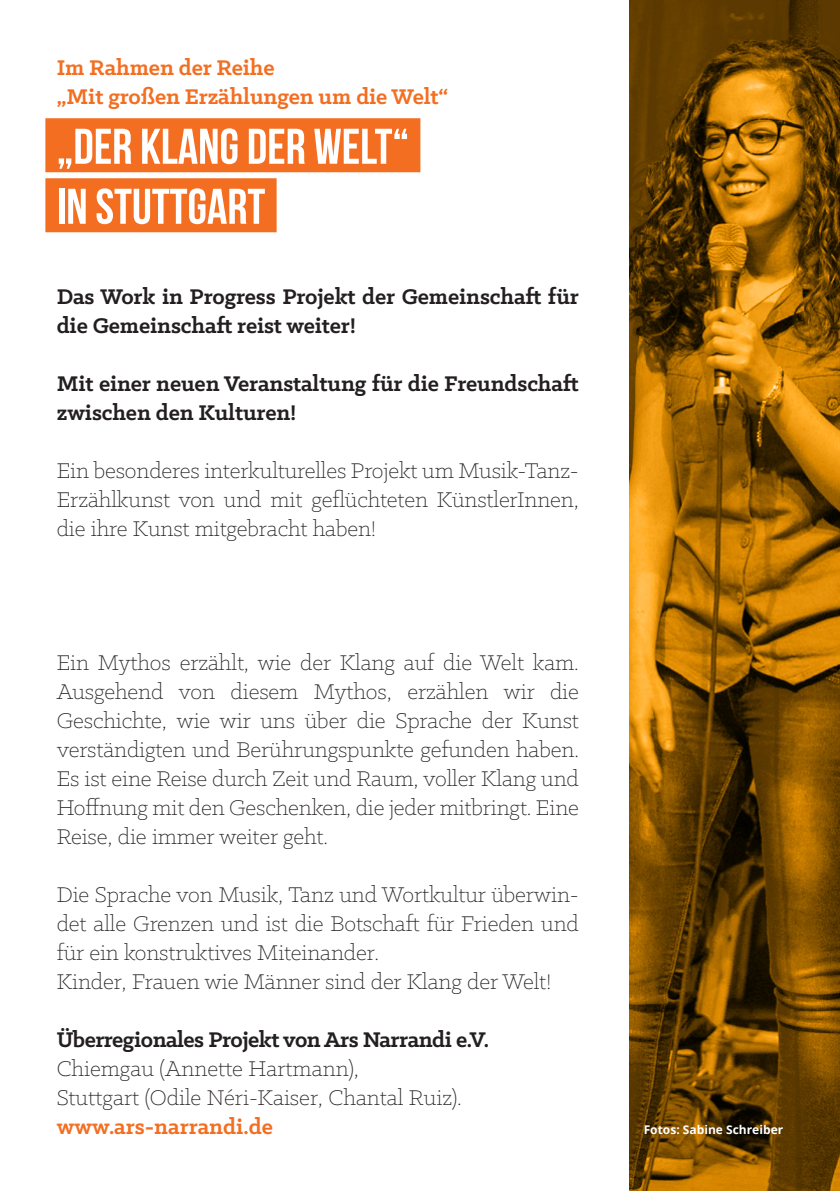
<style>
.page{position:relative;width:840px;height:1191px;background:#fff}
.page>*{position:absolute;margin:0;border:0;box-sizing:border-box;transform-origin:0 0}
.t1{font:700 50px/60px "Bebas Neue";color:#fff}
.t2{font:300 24px/29px "Klinic Slab";letter-spacing:-.005em;color:#231f20;text-align:justify}
.t3{font:700 24px/29px "Klinic Slab";letter-spacing:-.005em;color:#231f20}
.t4{font:700 24px/29px "Klinic Slab";letter-spacing:-.005em;color:#f36e21}
.t5{font:700 12px "Open Sans";color:#fff}
</style>
<div class="page">
<div style="left:45px;top:118px;width:375px;height:54px;background:#f36e21"></div>
<div style="left:45px;top:178px;width:231px;height:54px;background:#f36e21"></div>
<img style="left:629px;top:0;width:210px;height:1191px">
<p class="t4" style="left:57px;top:52px;width:393px">Im Rahmen der Reihe<br>„Mit großen Erzählungen um die Welt“</p>
<h1 class="t1" style="left:57px;top:116px;width:353px">„DER KLANG DER WELT“<br>IN STUTTGART</h1>
<p class="t3" style="left:57px;top:282px;width:523px">Das Work in Progress Projekt der Gemeinschaft für die Gemeinschaft reist weiter!</p>
<p class="t3" style="left:57px;top:369px;width:523px">Mit einer neuen Veranstaltung für die Freundschaft zwischen den Kulturen!</p>
<p class="t2" style="left:57px;top:456px;width:523px">Ein besonderes interkulturelles Projekt um Musik-Tanz-Erzählkunst von und mit geflüchteten KünstlerInnen, die ihre Kunst mitgebracht haben!</p>
<p class="t2" style="left:57px;top:647px;width:523px">Ein Mythos erzählt, wie der Klang auf die Welt kam.<br>Ausgehend von diesem Mythos, erzählen wir die Geschichte, wie wir uns über die Sprache der Kunst verständigten und Berührungspunkte gefunden haben.<br>Es ist eine Reise durch Zeit und Raum, voller Klang und Hoffnung mit den Geschenken, die jeder mitbringt. Eine Reise, die immer weiter geht.</p>
<p class="t2" style="left:57px;top:879px;width:523px;text-align:left">Die Sprache von Musik, Tanz und Wortkultur überwin&shy;det alle Grenzen und ist die Botschaft für Frieden und für ein konstruktives Miteinander.<br>Kinder, Frauen wie Männer sind der Klang der Welt!</p>
<p class="t3" style="left:57px;top:1024px;width:433px">Überregionales Projekt von Ars Narrandi e.V.</p>
<p class="t2" style="left:57px;top:1053px;width:406px">Chiemgau (Annette Hartmann),<br>Stuttgart (Odile Néri-Kaiser, Chantal Ruiz).</p>
<p class="t4" style="left:57px;top:1111px;width:217px">www.ars-narrandi.de</p>
<p class="t5" style="left:643px;top:1121px;width:141px">Fotos: Sabine Schreiber</p>
</div>
